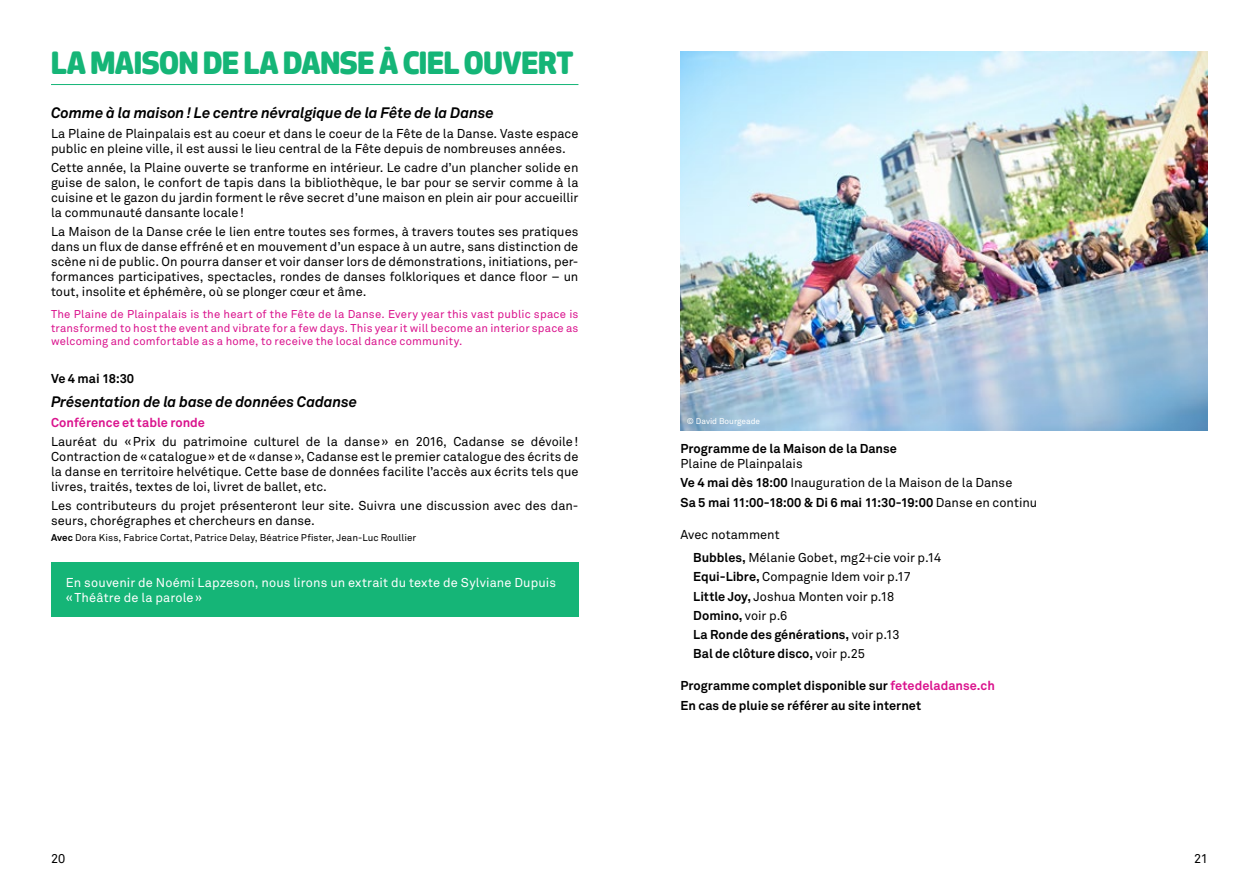
<style>
.page{position:relative;width:1259px;height:893px;background:#fff}
.page>*{position:absolute;margin:0;border:0;box-sizing:border-box;transform-origin:0 0}
.t1{font:800 30px "Apex Rounded";letter-spacing:-.015em;color:#15b577}
.t2{font:italic 700 15px "Akkurat";letter-spacing:-.01em;color:#000}
.t3{font:12.75px/15px "Akkurat";color:#000}
.t4{font:700 12.75px/19.2px "Akkurat";color:#000}
.t5{font:12.75px/15px "Akkurat";letter-spacing:.01em;color:#fff}
.t6{font:700 12.75px "Akkurat";color:#da138d}
.t7{font:11.25px/13.5px "Akkurat";letter-spacing:.015em;color:#da138d;text-align:justify}
.t8{font:9.75px "Akkurat";letter-spacing:.01em;color:#000}
.t9{font:8.25px "Akkurat";color:#fff}
.s1{font-weight:700}
.s2{font-weight:400}
.s3{color:#da138d}
</style>
<div class="page">
<hr style="left:51px;top:84px;width:527px;height:1px;background:#15b577">
<img style="left:680px;top:51px;width:528px;height:379px">
<div style="left:51px;top:562px;width:527px;height:55px;background:#15b577"></div>
<h1 class="t1" style="left:51px;top:46px;width:524px">LA MAISON DE LA DANSE À CIEL OUVERT</h1>
<p class="t2" style="left:51px;top:104px;width:444px">Comme à la maison! Le centre névralgique de la Fête de la Danse</p>
<p class="t3" style="left:51px;top:125px;width:529px">La Plaine de Plainpalais est au coeur et dans le coeur de la Fête de la Danse. Vaste espace public en pleine ville, il est aussi le lieu central de la Fête depuis de nombreuses années.</p>
<p class="t3" style="left:51px;top:160px;width:529px;text-align:justify">Cette année, la Plaine ouverte se tranforme en intérieur. Le cadre d’un plancher solide en guise de salon, le confort de tapis dans la bibliothèque, le bar pour se servir comme à la cuisine et le gazon du jardin forment le rêve secret d’une maison en plein air pour accueillir la communauté dansante locale!</p>
<p class="t3" style="left:51px;top:224px;width:529px;text-align:justify">La Maison de la Danse crée le lien entre toutes ses formes, à travers toutes ses pratiques dans un flux de danse effréné et en mouvement d’un espace à un autre, sans distinction de scène ni de public. On pourra danser et voir danser lors de démonstrations, initiations, per&shy;formances participatives, spectacles, rondes de danses folkloriques et dance floor – un tout, insolite et éphémère, où se plonger cœur et âme.</p>
<p class="t7" style="left:51px;top:307px;width:529px">The Plaine de Plainpalais is the heart of the Fête de la Danse. Every year this vast public space is transformed to host the event and vibrate for a few days. This year it will become an interior space as welcoming and comfortable as a home, to receive the local dance community.</p>
<p class="t4" style="left:51px;top:368px;width:85px">Ve 4 mai 18:30</p>
<p class="t2" style="left:51px;top:393px;width:308px">Présentation de la base de données Cadanse</p>
<p class="t6" style="left:51px;top:414px;width:155px">Conférence et table ronde</p>
<p class="t3" style="left:51px;top:434px;width:529px;text-align:justify">Lauréat du «Prix du patrimoine culturel de la danse» en 2016, Cadanse se dévoile!<br>Contraction de «catalogue» et de «danse», Cadanse est le premier catalogue des écrits de la danse en territoire helvétique. Cette base de données facilite l’accès aux écrits tels que livres, traités, textes de loi, livret de ballet, etc.</p>
<p class="t3" style="left:51px;top:498px;width:529px">Les contributeurs du projet présenteront leur site. Suivra une discussion avec des dan&shy;seurs, chorégraphes et chercheurs en danse.</p>
<p class="t8" style="left:51px;top:531px;width:367px"><span class="s1">Avec</span> Dora Kiss, Fabrice Cortat, Patrice Delay, Béatrice Pfister, Jean-Luc Roullier</p>
<p class="t5" style="left:66px;top:575px;width:492px">En souvenir de Noémi Lapzeson, nous lirons un extrait du texte de Sylviane Dupuis «Théâtre de la parole»</p>
<p class="t9" style="left:687px;top:416px;width:75px">© David Bourgeade</p>
<p class="t4" style="left:680px;top:439px;width:218px">Programme de la Maison de la Danse</p>
<p class="t3" style="left:680px;top:454px;width:358px;line-height:19.2px">Plaine de Plainpalais<br><span class="s1">Ve 4 mai dès 18:00</span> Inauguration de la Maison de la Danse<br><span class="s1">Sa 5 mai 11:00-18:00 &amp; Di 6 mai 11:30-19:00</span> Danse en continu</p>
<p class="t3" style="left:693px;top:522px;width:249px;line-height:23.5px;text-indent:-13px">Avec notamment<br><span class="s1">Bubbles,</span> Mélanie Gobet, mg2+cie voir p.14</p>
<p class="t4" style="left:693px;top:567px;width:219px">Equi-Libre, <span class="s2">Compagnie Idem voir p.17<br></span>Little Joy, <span class="s2">Joshua Monten voir p.18<br></span>Domino, <span class="s2">voir p.6<br></span>La Ronde des générations, <span class="s2">voir p.13<br></span>Bal de clôture disco, <span class="s2">voir p.25</span></p>
<p class="t4" style="left:680px;top:676px;width:316px">Programme complet disponible sur <span class="s3">fetedeladanse.ch<br></span>En cas de pluie se référer au site internet</p>
<p class="t3" style="left:51px;top:851px;width:16px">20</p>
<p class="t3" style="left:1194px;top:851px;width:15px">21</p>
</div>
